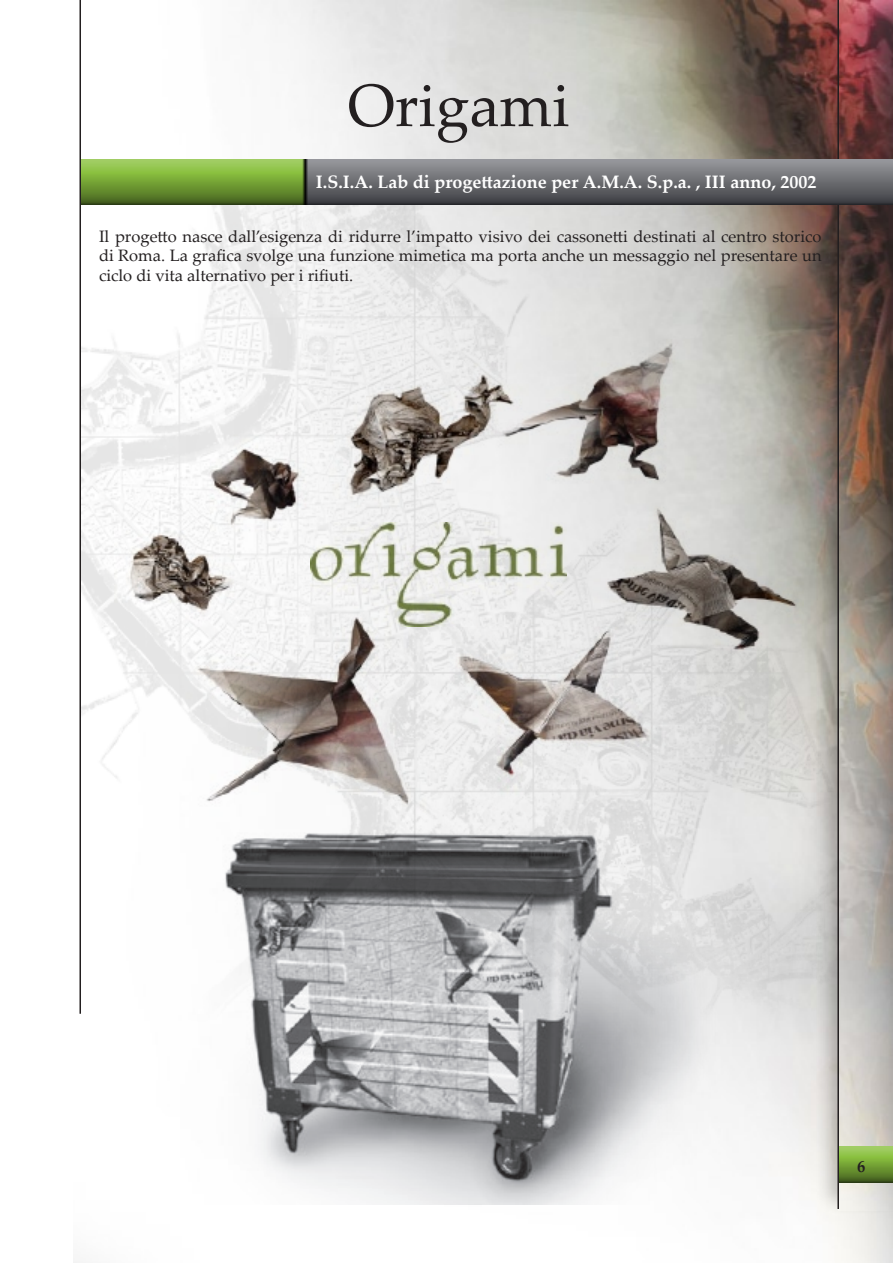
<style>
.page{position:relative;width:893px;height:1263px;background:#fff}
.page>*{position:absolute;margin:0;border:0;box-sizing:border-box;transform-origin:0 0}
.t1{font:60px "Palatino Linotype";color:#231f20}
.t2{font:700 18px "Palatino Linotype";color:#fff}
.t3{font:16.5px/19.8px "Palatino Linotype";color:#231f20;text-align:justify}
.t4{font:700 16.5px "Palatino Linotype";color:#231f20}
</style>
<div class="page">
<img style="left:73px;top:0;width:820px;height:1263px">
<div style="left:812px;top:0;width:81px;height:1213px;background:#231f20;opacity:.26"></div>
<img style="left:838px;top:0;width:55px;height:1211px">
<img style="left:81px;top:204px;width:756px;height:817px">
<img style="left:114px;top:339px;width:689px;height:478px">
<img style="left:152px;top:701px;width:613px;height:503px">
<img style="left:310px;top:522px;width:256px;height:104px">
<hr style="left:837px;top:0;width:2px;height:1209px;background:#231f20">
<hr style="left:80px;top:0;width:1px;height:1014px;background:#231f20">
<img style="left:81px;top:159px;width:812px;height:45px">
<p class="t1" style="left:348px;top:63px;width:224px">Origami</p>
<p class="t2" style="left:316px;top:169px;width:502px">I.S.I.A. Lab di progettazione per A.M.A. S.p.a. , III anno, 2002</p>
<p class="t3" style="left:99px;top:225px;width:724px">Il progetto nasce dall’esigenza di ridurre l’impatto visivo dei cassonetti destinati al centro storico di Roma. La grafica svolge una funzione mimetica ma porta anche un messaggio nel presentare un ciclo di vita alternativo per i rifiuti.</p>
<p class="t4" style="left:857px;top:1155px;width:10px">6</p>
</div>
